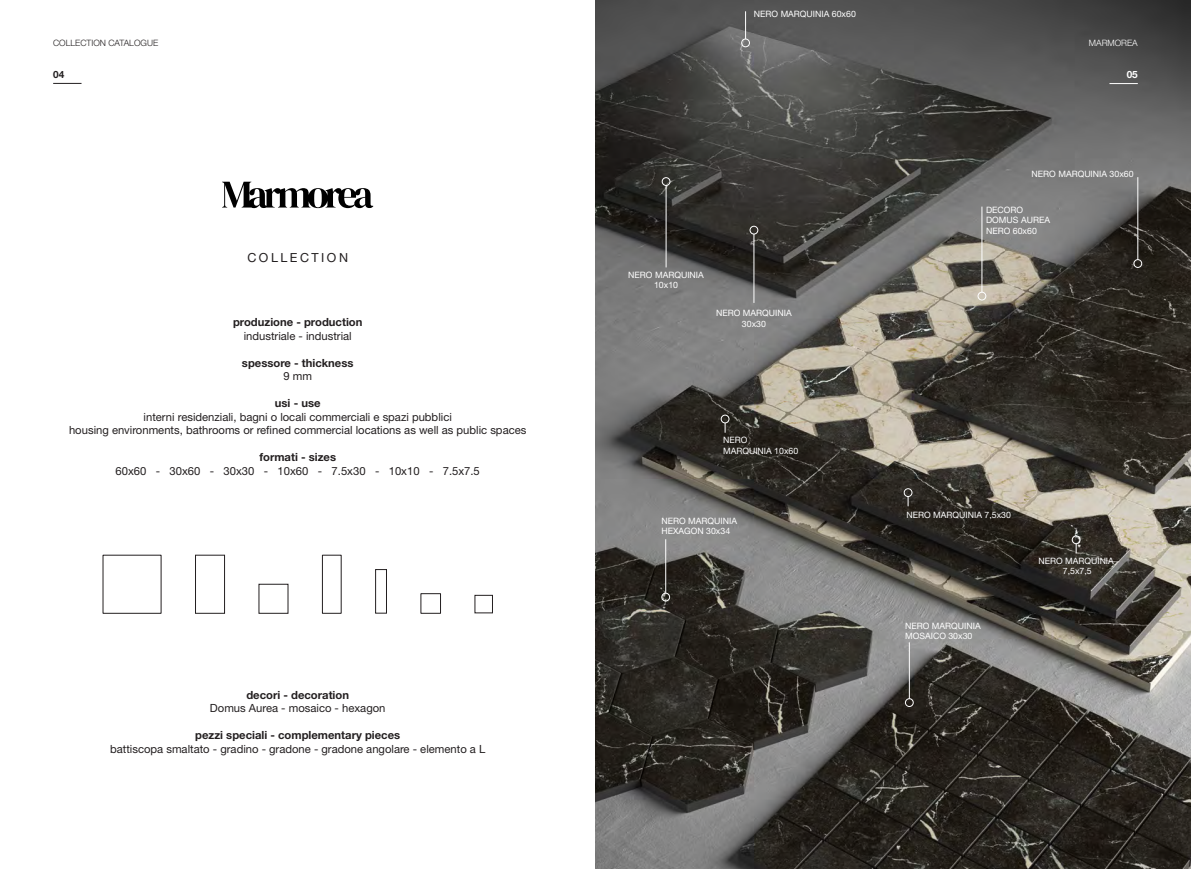
<style>
.page{position:relative;width:1191px;height:869px;background:#fff}
.page>*{position:absolute;margin:0;border:0;box-sizing:border-box;transform-origin:0 0}
.t1{font:12.5px "Helvetica Neue LT Std";letter-spacing:.2em;color:#231f20}
.t2{font:11.25px "Helvetica Neue LT Std";color:#231f20}
.t3{font:700 11.25px "Helvetica Neue LT Std";color:#231f20}
.t4{font:700 10px "Helvetica Neue LT Std";color:#fff}
.t5{font:700 10px "Helvetica Neue LT Std";color:#231f20}
.t6{font:8.75px/10.5px "Helvetica Neue LT Std";color:#fff;text-align:center}
.t7{font:300 8.75px "Helvetica Neue LT Std";color:#231f20}
.t8{font:300 8.75px "Helvetica Neue LT Std";color:#fff}
</style>
<div class="page">
<img style="left:595px;top:0;width:596px;height:868px">
<div style="left:741px;top:39px;width:9px;height:8px;border:1px solid #fff;border-radius:50%"></div>
<svg style="left:745px;top:11px;width:1px;height:28px"></svg>
<div style="left:1133px;top:259px;width:9px;height:8px;border:1px solid #fff;border-radius:50%"></div>
<hr style="left:1137px;top:177px;width:1px;height:83px;background:#fff">
<div style="left:977px;top:292px;width:9px;height:8px;border:1px solid #fff;border-radius:50%"></div>
<hr style="left:981px;top:206px;width:1px;height:86px;background:#fff">
<div style="left:662px;top:177px;width:8px;height:9px;border:1px solid #fff;border-radius:50%"></div>
<hr style="left:666px;top:185px;width:1px;height:82px;background:#fff">
<div style="left:749px;top:226px;width:9px;height:8px;border:1px solid #fff;border-radius:50%"></div>
<hr style="left:753px;top:234px;width:1px;height:69px;background:#fff">
<div style="left:721px;top:414px;width:8px;height:9px;border:1px solid #fff;border-radius:50%"></div>
<div style="left:904px;top:488px;width:8px;height:8px;border:1px solid #fff;border-radius:50%"></div>
<div style="left:1072px;top:535px;width:8px;height:8px;border:1px solid #fff;border-radius:50%"></div>
<div style="left:905px;top:698px;width:8px;height:8px;border:1px solid #fff;border-radius:50%"></div>
<hr style="left:909px;top:642px;width:1px;height:56px;background:#fff">
<div style="left:661px;top:592px;width:9px;height:9px;border:1px solid #fff;border-radius:50%"></div>
<hr style="left:665px;top:539px;width:1px;height:54px;background:#fff">
<svg style="left:222px;top:182px;width:151px;height:26px"></svg>
<div style="left:195px;top:554px;width:30px;height:59px;border:1px solid #231f20"></div>
<div style="left:375px;top:569px;width:12px;height:44px;border:1px solid #231f20"></div>
<div style="left:322px;top:554px;width:19px;height:59px;border:1px solid #231f20"></div>
<div style="left:474px;top:594px;width:19px;height:19px;border:1px solid #231f20"></div>
<div style="left:420px;top:593px;width:21px;height:20px;border:1px solid #231f20"></div>
<svg style="left:1109px;top:83px;width:28px;height:1px"></svg>
<svg style="left:53px;top:83px;width:28px;height:1px"></svg>
<p class="t7" style="left:53px;top:38px;width:106px">COLLECTION CATALOGUE</p>
<p class="t5" style="left:53px;top:68px;width:13px">04</p>
<p class="t1" style="left:247px;top:250px;width:102px">COLLECTION</p>
<p class="t3" style="left:233px;top:315px;width:131px">produzione - production</p>
<p class="t2" style="left:244px;top:329px;width:109px">industriale - industrial</p>
<p class="t3" style="left:242px;top:356px;width:113px">spessore - thickness</p>
<p class="t2" style="left:283px;top:369px;width:30px">9 mm</p>
<p class="t3" style="left:275px;top:396px;width:47px">usi - use</p>
<p class="t2" style="left:144px;top:410px;width:310px">interni residenziali, bagni o locali commerciali e spazi pubblici</p>
<p class="t2" style="left:69px;top:423px;width:459px">housing environments, bathrooms or refined commercial locations as well as public spaces</p>
<p class="t3" style="left:259px;top:450px;width:78px">formati - sizes</p>
<p class="t2" style="left:116px;top:464px;width:366px">60x60 - 30x60 - 30x30 - 10x60 - 7.5x30 - 10x10 - 7.5x7.5</p>
<p class="t3" style="left:246px;top:687px;width:104px">decori - decoration</p>
<p class="t2" style="left:210px;top:701px;width:177px">Domus Aurea - mosaico - hexagon</p>
<p class="t3" style="left:195px;top:727px;width:206px">pezzi speciali - complementary pieces</p>
<p class="t2" style="left:110px;top:741px;width:377px">battiscopa smaltato - gradino - gradone - gradone angolare - elemento a L</p>
<p class="t6" style="left:754px;top:9px;width:103px">NERO MARQUINIA 60x60</p>
<p class="t6" style="left:628px;top:269px;width:77px">NERO MARQUINIA<br>10x10</p>
<p class="t6" style="left:716px;top:307px;width:77px">NERO MARQUINIA<br>30x30</p>
<p class="t6" style="left:723px;top:434px;width:26px">NERO</p>
<p class="t6" style="left:723px;top:445px;width:77px">MARQUINIA 10x60</p>
<p class="t6" style="left:661px;top:515px;width:77px">NERO MARQUINIA</p>
<p class="t6" style="left:661px;top:525px;width:70px">HEXAGON 30x34</p>
<p class="t8" style="left:1088px;top:38px;width:50px">MARMOREA</p>
<p class="t4" style="left:1126px;top:68px;width:13px">05</p>
<p class="t6" style="left:1031px;top:169px;width:103px">NERO MARQUINIA 30x60</p>
<p class="t6" style="left:986px;top:204px;width:39px">DECORO</p>
<p class="t6" style="left:986px;top:215px;width:65px">DOMUS AUREA</p>
<p class="t6" style="left:986px;top:225px;width:52px">NERO 60x60</p>
<p class="t6" style="left:906px;top:508px;width:106px">NERO MARQUINIA 7,5x30</p>
<p class="t6" style="left:905px;top:619px;width:77px">NERO MARQUINIA</p>
<p class="t6" style="left:905px;top:630px;width:69px">MOSAICO 30x30</p>
<p class="t6" style="left:1038px;top:555px;width:77px">NERO MARQUINIA</p>
<p class="t6" style="left:1063px;top:565px;width:30px">7,5x7,5</p>
</div>
